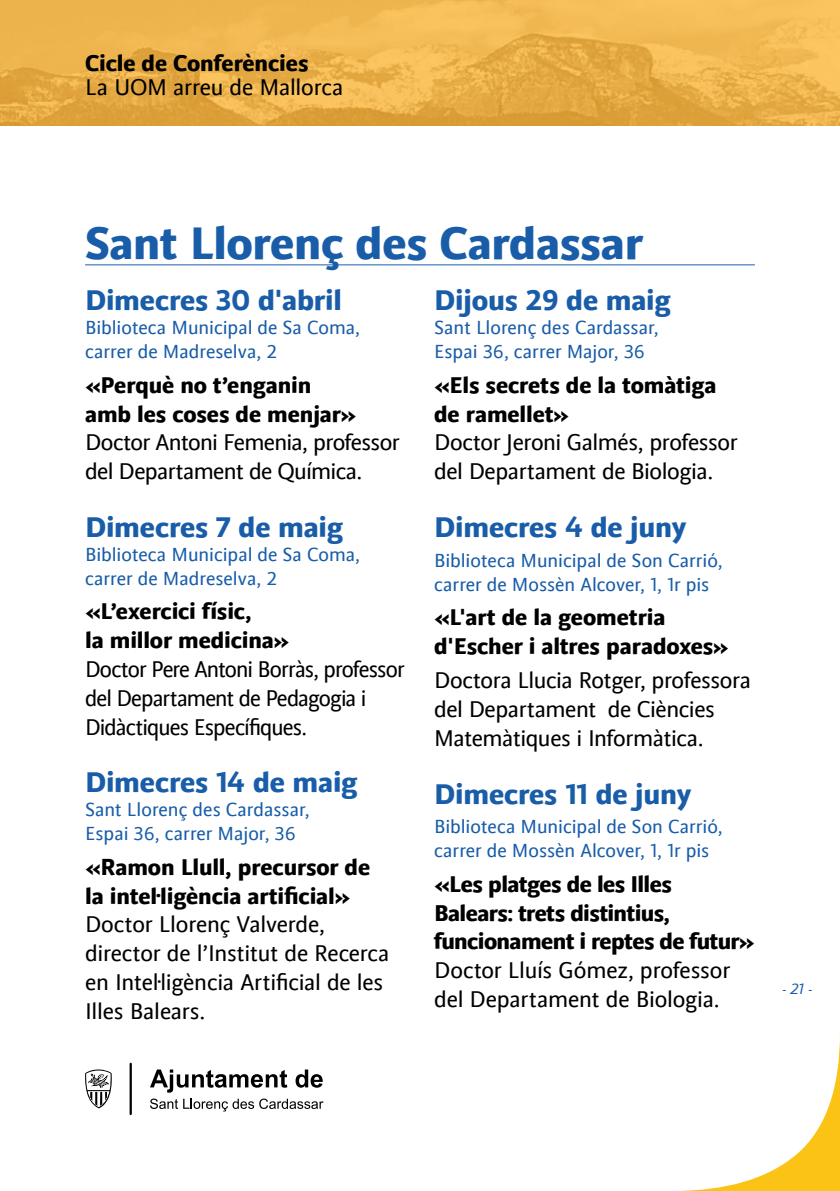
<style>
.page{position:relative;width:840px;height:1191px;background:#fff}
.page>*{position:absolute;margin:0;border:0;box-sizing:border-box;transform-origin:0 0}
.t1{font:700 48px "UI Bsans";letter-spacing:-.01em;color:#195da9}
.t2{font:700 30px "UI Bsans";letter-spacing:-.005em;color:#195da9}
.t3{font:24px/28.8px "UI Bsans";letter-spacing:-.02em;color:#000}
.t4{font:700 24px/28.8px "UI Bsans";letter-spacing:-.01em;color:#000}
.t5{font:24px/28.8px "UI Bsans";letter-spacing:-.02em;color:#000;scale:.96 1}
.t6{font:20px/24px "UI Bsans";color:#195da9}
.t7{font:italic 16px "UI Bsans";color:#195da9}
</style>
<div class="page">
<svg style="left:676px;top:1056px;width:163px;height:135px"></svg>
<svg style="left:150px;top:1098px;width:173px;height:13px"></svg>
<svg style="left:150px;top:1069px;width:137px;height:23px"></svg>
<svg style="left:295px;top:1069px;width:27px;height:18px"></svg>
<hr style="left:129px;top:1062px;width:3px;height:53px;background:#000">
<svg style="left:85px;top:1069px;width:27px;height:39px"></svg>
<hr style="left:85px;top:264px;width:669px;height:1px;background:#195da9">
<svg style="left:0;top:0;width:839px;height:126px;background:#ecb24c"></svg>
<p class="t4" style="left:85px;top:48px;width:225px">Cicle de Conferències</p>
<p class="t3" style="left:85px;top:72px;width:260px">La UOM arreu de Mallorca</p>
<h1 class="t1" style="left:85px;top:214px;width:558px">Sant Llorenç des Cardassar</h1>
<p class="t2" style="left:85px;top:282px;width:258px">Dimecres 30 d'abril</p>
<p class="t6" style="left:85px;top:316px;width:276px">Biblioteca Municipal de Sa Coma, carrer de Madreselva, 2</p>
<p class="t4" style="left:85px;top:370px;width:273px">«Perquè no t’enganin amb les coses de menjar»</p>
<p class="t3" style="left:85px;top:428px;width:316px">Doctor Antoni Femenia, professor del Departament de Química.</p>
<p class="t2" style="left:85px;top:509px;width:259px">Dimecres 7 de maig</p>
<p class="t6" style="left:85px;top:542px;width:276px">Biblioteca Municipal de Sa Coma, carrer de Madreselva, 2</p>
<p class="t4" style="left:85px;top:597px;width:205px">«L’exercici físic,<br>la millor medicina»</p>
<p class="t5" style="left:85px;top:655px;width:334px">Doctor Pere Antoni Borràs, professor del Departament de Pedagogia i<br>Didàctiques Específiques.</p>
<p class="t2" style="left:85px;top:764px;width:274px">Dimecres 14 de maig</p>
<p class="t6" style="left:85px;top:798px;width:226px">Sant Llorenç des Cardassar,<br>Espai 36, carrer Major, 36</p>
<p class="t4" style="left:85px;top:852px;width:286px">«Ramon Llull, precursor de la intel·ligència artificial»</p>
<p class="t3" style="left:85px;top:910px;width:306px">Doctor Llorenç Valverde, director de l’Institut de Recerca en Intel·ligència Artificial de les<br>Illes Balears.</p>
<p class="t2" style="left:434px;top:282px;width:238px">Dijous 29 de maig</p>
<p class="t6" style="left:434px;top:316px;width:226px">Sant Llorenç des Cardassar,<br>Espai 36, carrer Major, 36</p>
<p class="t4" style="left:434px;top:370px;width:284px">«Els secrets de la tomàtiga de ramellet»</p>
<p class="t3" style="left:434px;top:428px;width:305px">Doctor Jeroni Galmés, professor del Departament de Biologia.</p>
<p class="t2" style="left:434px;top:509px;width:253px">Dimecres 4 de juny</p>
<p class="t6" style="left:434px;top:548px;width:290px">Biblioteca Municipal de Son Carrió, carrer de Mossèn Alcover, 1, 1r pis</p>
<p class="t4" style="left:434px;top:602px;width:296px">«L'art de la geometria d'Escher i altres paradoxes»</p>
<p class="t3" style="left:434px;top:666px;width:318px">Doctora Llucia Rotger, professora del Departament de Ciències<br>Matemàtiques i Informàtica.</p>
<p class="t2" style="left:434px;top:775px;width:258px">Dimecres 11 de juny</p>
<p class="t6" style="left:434px;top:815px;width:290px">Biblioteca Municipal de Son Carrió, carrer de Mossèn Alcover, 1, 1r pis</p>
<p class="t4" style="left:434px;top:869px;width:322px">«Les platges de les Illes<br>Balears: trets distintius, funcionament i reptes de futur»</p>
<p class="t3" style="left:434px;top:956px;width:297px">Doctor Lluís Gómez, professor del Departament de Biologia.</p>
<p class="t7" style="left:781px;top:979px;width:32px">- 21 -</p>
</div>
